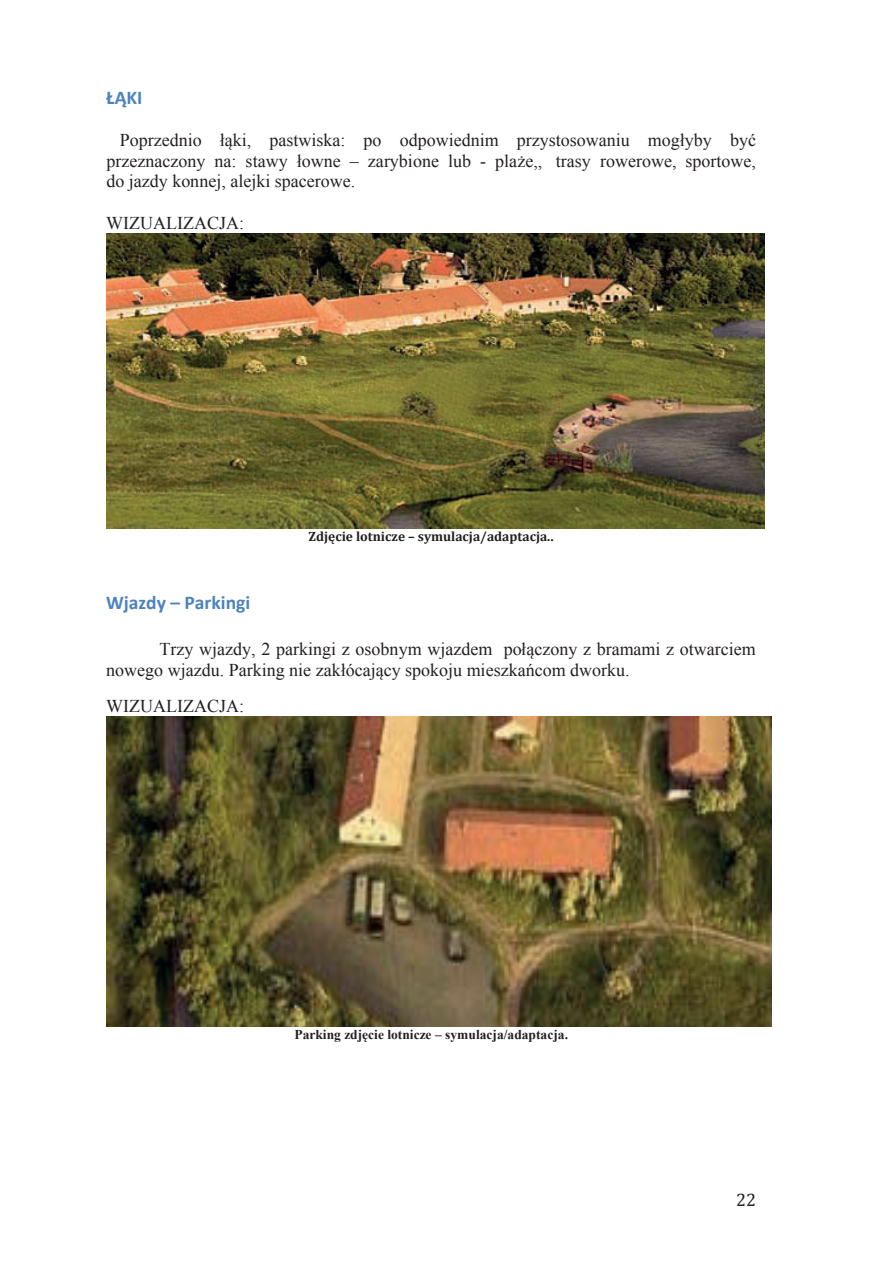
<style>
.page{position:relative;width:893px;height:1263px;background:#fff}
.page>*{position:absolute;margin:0;border:0;box-sizing:border-box;transform-origin:0 0}
.t1{font:700 19.5px "Calibri";color:#4c82bd}
.t2{font:18px/20.7px "Times New Roman";color:#231f20;text-align:justify}
.t3{font:18px "Cambria";color:#231f20}
.t4{font:700 13.5px "Times New Roman";color:#231f20}
.t5{font:700 13.5px "Cambria";color:#231f20}
.s1{font-family:"Times New Roman"}
</style>
<div class="page">
<img style="left:106px;top:233px;width:658px;height:295px">
<img style="left:106px;top:716px;width:665px;height:310px">
<p class="t1" style="left:106px;top:85px;width:38px">ŁĄKI</p>
<p class="t2" style="left:106px;top:129px;width:651px;text-indent:13px">Poprzednio łąki, pastwiska: po odpowiednim przystosowaniu mogłyby być przeznaczony na: stawy łowne – zarybione lub - plaże,, trasy rowerowe, sportowe, do jazdy konnej, alejki spacerowe.</p>
<p class="t2" style="left:106px;top:212px;width:139px">WIZUALIZACJA:</p>
<p class="t5" style="left:308px;top:527px;width:247px">Zdjęcie lotnicze – symulacja/adaptacja.<span class="s1">.</span></p>
<p class="t1" style="left:106px;top:590px;width:145px">Wjazdy – Parkingi</p>
<p class="t2" style="left:106px;top:638px;width:651px;text-indent:53px">Trzy wjazdy, 2 parkingi z osobnym wjazdem połączony z bramami z otwarciem nowego wjazdu. Parking nie zakłócający spokoju mieszkańcom dworku.</p>
<p class="t2" style="left:106px;top:695px;width:139px">WIZUALIZACJA:</p>
<p class="t4" style="left:294px;top:1025px;width:275px">Parking zdjęcie lotnicze – symulacja/adaptacja.</p>
<p class="t3" style="left:736px;top:1189px;width:21px">22</p>
</div>
